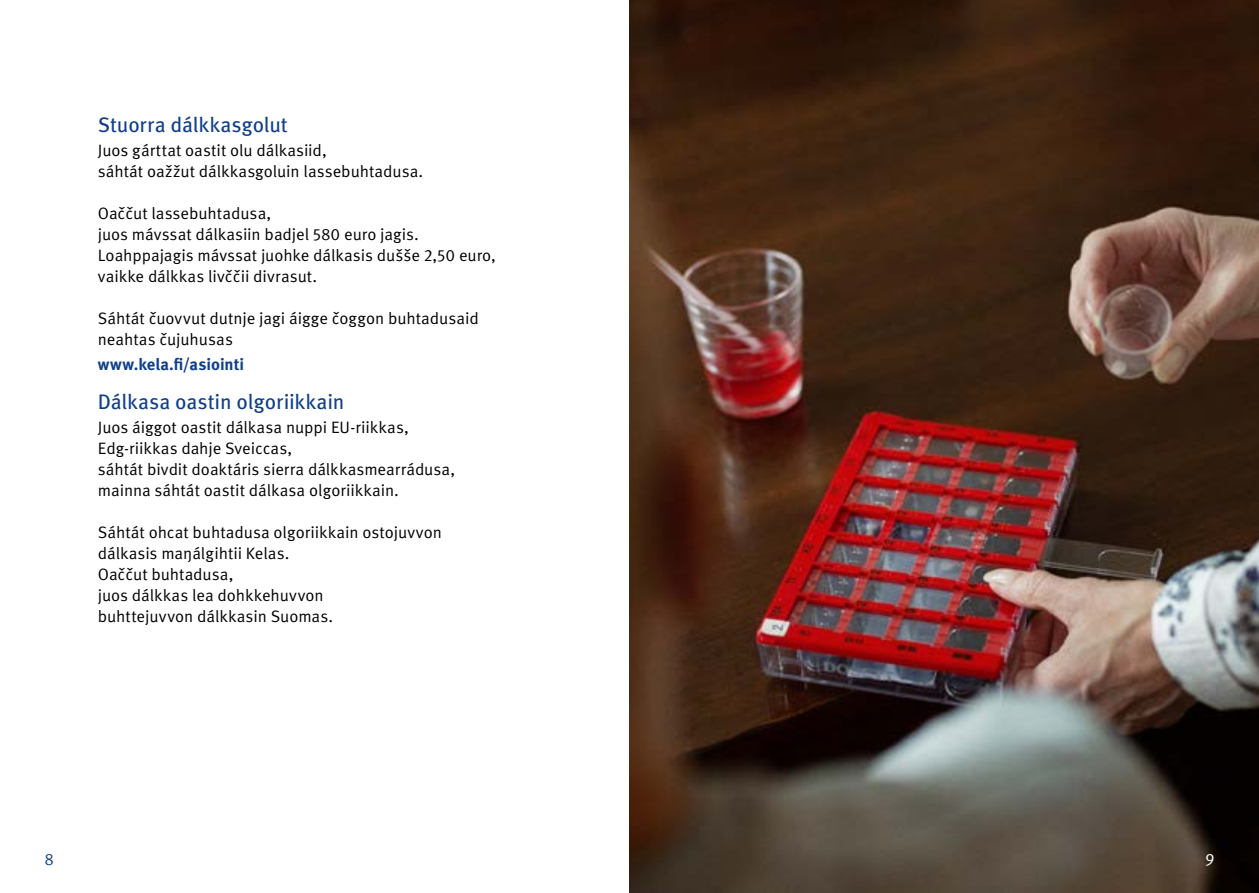
<style>
.page{position:relative;width:1259px;height:893px;background:#fff}
.page>*{position:absolute;margin:0;border:0;box-sizing:border-box;transform-origin:0 0}
.H2_otsikko{font:21px "Meta Pro";letter-spacing:-.005em;color:#0f3f8a}
.Body_copy{font:21px "Meta Pro";letter-spacing:-.005em;color:#0f3f8a}
.Body_copy-2{font:16.5px/21px "Meta Pro Norm";letter-spacing:-.005em;color:#000}
.Links{font:700 16.5px "Meta Pro";letter-spacing:-.005em;color:#0f3f8a}
.t1{font:16.5px "Meta Pro Norm";color:#0f3f8a}
.t2{font:16.5px "Meta Pro Norm";color:#fff}
</style>
<div class="page">
<img style="left:629px;top:0;width:630px;height:893px">
<p class="Body_copy" style="left:98px;top:109px;width:191px">Stuorra dálkkasgolut</p>
<p class="Body_copy-2" style="left:98px;top:139px;width:327px">Juos gárttat oastit olu dálkasiid,<br>sáhtát oažžut dálkkasgoluin lassebuhtadusa.</p>
<p class="Body_copy-2" style="left:98px;top:202px;width:322px">Oaččut lassebuhtadusa,<br>juos mávssat dálkasiin badjel 580 euro jagis.</p>
<p class="Body_copy-2" style="left:98px;top:244px;width:400px">Loahppajagis mávssat juohke dálkasis dušše 2,50 euro, vaikke dálkkas livččii divrasut.</p>
<p class="Body_copy-2" style="left:98px;top:307px;width:382px">Sáhtát čuovvut dutnje jagi áigge čoggon buhtadusaid neahtas čujuhusas</p>
<p class="Links" style="left:98px;top:352px;width:148px">www.kela.fi/asiointi</p>
<h2 class="H2_otsikko" style="left:98px;top:386px;width:248px">Dálkasa oastin olgoriikkain</h2>
<p class="Body_copy-2" style="left:98px;top:416px;width:359px">Juos áiggot oastit dálkasa nuppi EU-riikkas, Edg-riikkas dahje Sveiccas,<br>sáhtát bivdit doaktáris sierra dálkkasmearrádusa, mainna sáhtát oastit dálkasa olgoriikkain.</p>
<p class="Body_copy-2" style="left:98px;top:521px;width:345px">Sáhtát ohcat buhtadusa olgoriikkain ostojuvvon dálkasis maŋálgihtii Kelas.</p>
<p class="Body_copy-2" style="left:98px;top:563px;width:237px">Oaččut buhtadusa,<br>juos dálkkas lea dohkkehuvvon buhttejuvvon dálkkasin Suomas.</p>
<p class="t1" style="left:44px;top:847px;width:11px">8</p>
<p class="t2" style="left:1205px;top:847px;width:11px">9</p>
</div>
